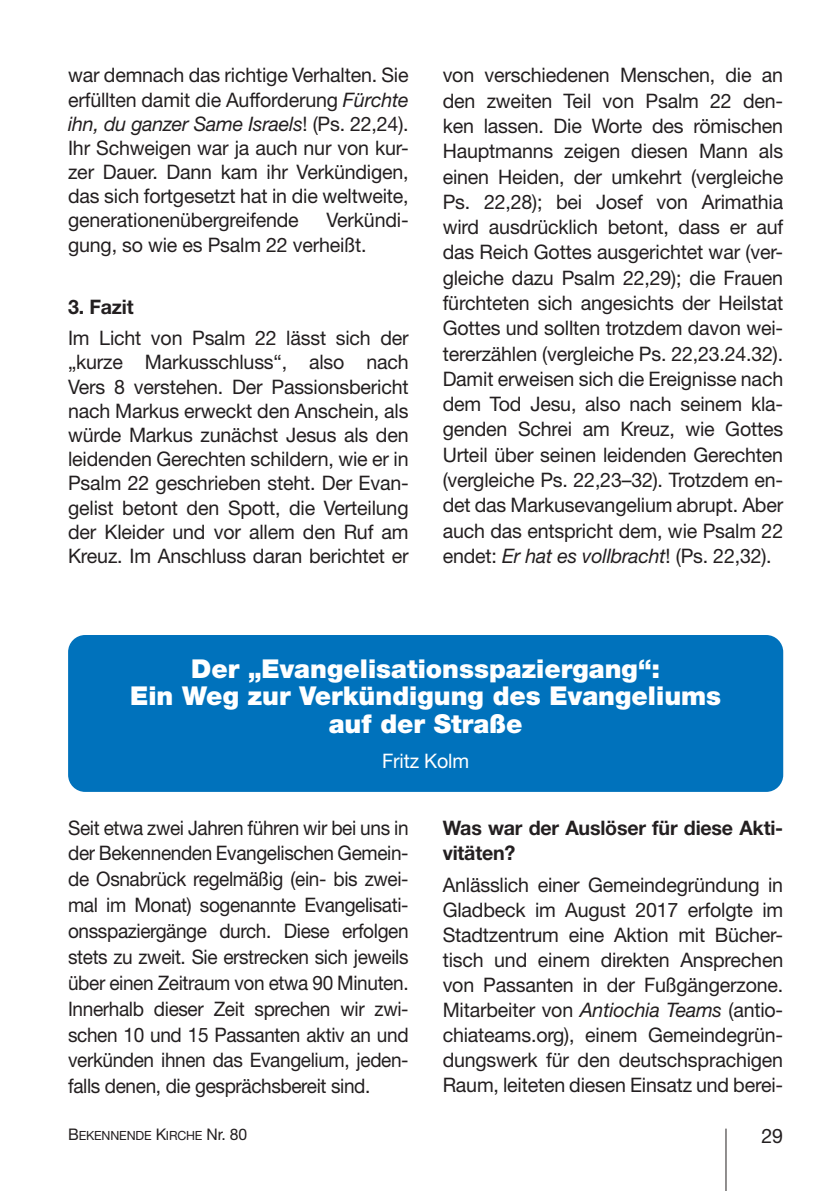
<style>
.page{position:relative;width:840px;height:1191px;background:#fff}
.page>*{position:absolute;margin:0;border:0;box-sizing:border-box;transform-origin:0 0}
.t1{font:900 26px/27.6px "Helvetica Neue LT Std";color:#fff;text-align:center}
.t2{font:20px/25.2px "Helvetica Neue LT Std";letter-spacing:-.01em;color:#231f20;text-align:justify}
.t3{font:20px/25.8px "Helvetica Neue LT Std";letter-spacing:-.01em;color:#231f20;text-align:justify;scale:.95 1}
.t4{font:700 20px/25px "Helvetica Neue LT Std";letter-spacing:-.01em;color:#231f20}
.t5{font:20px "Helvetica Neue LT Std";letter-spacing:-.01em;color:#fff}
.t6{font:12.6px "Helvetica Neue LT Std";letter-spacing:-.015em;color:#231f20}
.s1{font-style:italic}
.s2{font-size:16px}
</style>
<div class="page">
<hr style="left:725px;top:1128px;width:1px;height:63px;background:#231f20">
<div style="left:68px;top:635px;width:714px;height:157px;background:#0072bc;border-radius:17px"></div>
<p class="t2" style="left:68px;top:63px;width:342px;line-height:24.2px">war demnach das richtige Verhalten. Sie erfüllten damit die Aufforderung <span class="s1">Fürchte ihn, du ganzer Same Israels</span>! (Ps. 22,24).<br>Ihr Schweigen war ja auch nur von kur&shy;zer Dauer. Dann kam ihr Verkündigen, das sich fortgesetzt hat in die weltweite, generationenübergreifende</p>
<p class="t2" style="left:68px;top:208px;width:342px;line-height:24.2px;text-indent:258px">Verkündi&shy;gung, so wie es Psalm 22 verheißt.</p>
<p class="t4" style="left:68px;top:294px;width:67px">3. Fazit</p>
<p class="t2" style="left:68px;top:326px;width:342px;line-height:24.2px">Im Licht von Psalm 22 lässt sich der „kurze Markusschluss“, also nach Vers 8 verstehen. Der Passionsbericht nach Markus erweckt den Anschein, als würde Markus zunächst Jesus als den leidenden Gerechten schildern, wie er in Psalm 22 geschrieben steht. Der Evan&shy;gelist betont den Spott, die Verteilung der Kleider und vor allem den Ruf am Kreuz. Im Anschluss daran berichtet er</p>
<p class="t2" style="left:442px;top:62px;width:342px">von verschiedenen Menschen, die an den zweiten Teil von Psalm 22 den&shy;ken lassen. Die Worte des römischen Hauptmanns zeigen diesen Mann als einen Heiden, der umkehrt (vergleiche Ps. 22,28); bei Josef von Arimathia wird ausdrücklich betont, dass er auf das Reich Gottes ausgerichtet war (ver&shy;gleiche dazu Psalm 22,29); die Frauen fürchteten sich angesichts der Heilstat Gottes und sollten trotzdem davon wei&shy;tererzählen (vergleiche Ps. 22,23.24.32).<br>Damit erweisen sich die Ereignisse nach dem Tod Jesu, also nach seinem kla&shy;genden Schrei am Kreuz, wie Gottes Urteil über seinen leidenden Gerechten (vergleiche Ps. 22,23–32). Trotzdem en&shy;det das Markusevangelium abrupt. Aber auch das entspricht dem, wie Psalm 22 endet: <span class="s1">Er hat es vollbracht</span>! (Ps. 22,32).</p>
<h1 class="t1" style="left:130px;top:654px;width:592px">Der „Evangelisationsspaziergang“:<br>Ein Weg zur Verkündigung des Evangeliums auf der Straße</h1>
<p class="t5" style="left:382px;top:748px;width:88px">Fritz Kolm</p>
<p class="t3" style="left:68px;top:814px;width:360px">Seit etwa zwei Jahren führen wir bei uns in der Bekennenden Evangelischen Gemein&shy;de Osnabrück regelmäßig (ein- bis zwei&shy;mal im Monat) sogenannte Evangelisati&shy;onsspaziergänge durch. Diese erfolgen stets zu zweit. Sie erstrecken sich jeweils über einen Zeitraum von etwa 90 Minuten.<br>Innerhalb dieser Zeit sprechen wir zwi&shy;schen 10 und 15 Passanten aktiv an und verkünden ihnen das Evangelium, jeden&shy;falls denen, die gesprächsbereit sind.</p>
<p class="t4" style="left:442px;top:814px;width:342px">Was war der Auslöser für diese Akti&shy;vitäten?</p>
<p class="t2" style="left:442px;top:872px;width:342px">Anlässlich einer Gemeindegründung in Gladbeck im August 2017 erfolgte im Stadtzentrum eine Aktion mit Bücher&shy;tisch und einem direkten Ansprechen von Passanten in der Fußgängerzone.<br>Mitarbeiter von <span class="s1">Antiochia Teams</span> (antio&shy;chiateams.org), einem Gemeindegrün&shy;dungswerk für den deutschsprachigen Raum, leiteten diesen Einsatz und berei-</p>
<p class="t6" style="left:68px;top:1128px;width:180px"><span class="s2">B</span>EKENNENDE <span class="s2">K</span>IRCHE <span class="s2">Nr. 80</span></p>
<p class="t2" style="left:761px;top:1122px;width:23px">29</p>
</div>
